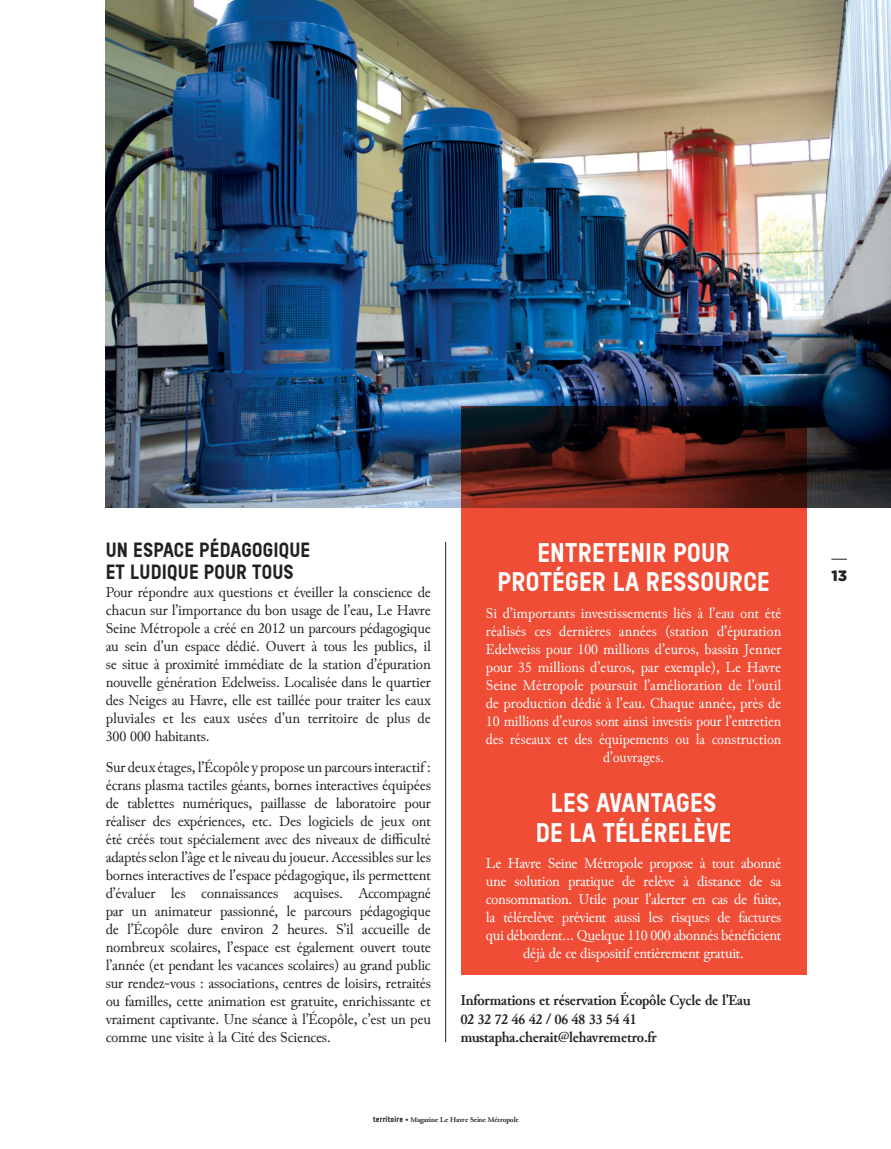
<style>
.page{position:relative;width:891px;height:1149px;background:#fff}
.page>*{position:absolute;margin:0;border:0;box-sizing:border-box;transform-origin:0 0}
.t1{font:700 25.5px/30px "Reglo";letter-spacing:.01em;color:#fff;text-align:center}
.t2{font:700 19.5px/22.5px "Reglo";letter-spacing:.01em;color:#231f20}
.t3{font:15px/18px "Junicode";letter-spacing:-.01em;color:#231f20;text-align:justify}
.t4{font:15px/18px "Junicode";letter-spacing:-.015em;color:#fff;text-align:center}
.t5{font:700 15px/19.5px "Junicode";letter-spacing:-.01em;color:#231f20}
.t6{font:900 15px "Gotham HTF";color:#231f20}
.t7{font:700 7.5px "Junicode";letter-spacing:-.01em;color:#231f20}
.s1{font-family:"Reglo"}
</style>
<div class="page">
<img style="left:106px;top:0;width:785px;height:508px">
<svg style="left:461px;top:406px;width:345px;height:568px;fill:#ef4d35"></svg>
<hr style="left:445px;top:542px;width:1px;height:500px;background:#231f20">
<svg style="left:831px;top:559px;width:16px;height:1px"></svg>
<h2 class="t2" style="left:106px;top:539px;width:206px">UN ESPACE PÉDAGOGIQUE<br>ET LUDIQUE POUR TOUS</h2>
<p class="t3" style="left:106px;top:584px;width:327px">Pour répondre aux questions et éveiller la conscience de chacun sur l’importance du bon usage de l’eau, Le Havre Seine Métropole a créé en 2012 un parcours pédagogique au sein d’un espace dédié. Ouvert à tous les publics, il se situe à proximité immédiate de la station d’épuration nouvelle génération Edelweiss. Localisée dans le quartier des Neiges au Havre, elle est taillée pour traiter les eaux pluviales et les eaux usées d’un territoire de plus de 300 000 habitants.</p>
<p class="t3" style="left:106px;top:759px;width:327px">Sur deux étages, l’Écopôle y propose un parcours interactif : écrans plasma tactiles géants, bornes interactives équipées de tablettes numériques, paillasse de laboratoire pour réaliser des expériences, etc. Des logiciels de jeux ont été créés tout spécialement avec des niveaux de difficulté adaptés selon l’âge et le niveau du joueur. Accessibles sur les bornes interactives de l’espace pédagogique, ils permettent d’évaluer les connaissances acquises. Accompagné par un animateur passionné, le parcours pédagogique de l’Écopôle dure environ 2 heures. S’il accueille de nombreux scolaires, l’espace est également ouvert toute l’année (et pendant les vacances scolaires) au grand public sur rendez-vous : associations, centres de loisirs, retraités ou familles, cette animation est gratuite, enrichissante et vraiment captivante. Une séance à l’Écopôle, c’est un peu comme une visite à la Cité des Sciences.</p>
<h1 class="t1" style="left:497px;top:537px;width:274px">ENTRETENIR POUR<br>PROTÉGER LA RESSOURCE</h1>
<p class="t4" style="left:486px;top:605px;width:297px">Si d’importants investissements liés à l’eau ont été réalisés ces dernières années (station d’épuration Edelweiss pour 100 millions d’euros, bassin Jenner pour 35 millions d’euros, par exemple), Le Havre Seine Métropole poursuit l’amélioration de l’outil de production dédié à l’eau. Chaque année, près de 10 millions d’euros sont ainsi investis pour l’entretien des réseaux et des équipements ou la construction d’ouvrages.</p>
<h1 class="t1" style="left:536px;top:788px;width:197px">LES AVANTAGES<br>DE LA TÉLÉRELÈVE</h1>
<p class="t4" style="left:486px;top:855px;width:297px">Le Havre Seine Métropole propose à tout abonné une solution pratique de relève à distance de sa consommation. Utile pour l’alerter en cas de fuite, la télérelève prévient aussi les risques de factures qui débordent… Quelque 110 000 abonnés bénéficient déjà de ce dispositif entièrement gratuit.</p>
<p class="t5" style="left:461px;top:991px;width:291px">Informations et réservation Écopôle Cycle de l’Eau<br>02 32 72 46 42 / 06 48 33 54 41</p>
<p class="t5" style="left:461px;top:1028px;width:198px">mustapha.cherait@lehavremetro.fr</p>
<p class="t7" style="left:373px;top:1114px;width:147px"><span class="s1">territoire •</span> Magazine Le Havre Seine Métropole</p>
<p class="t6" style="left:831px;top:567px;width:17px">13</p>
</div>
